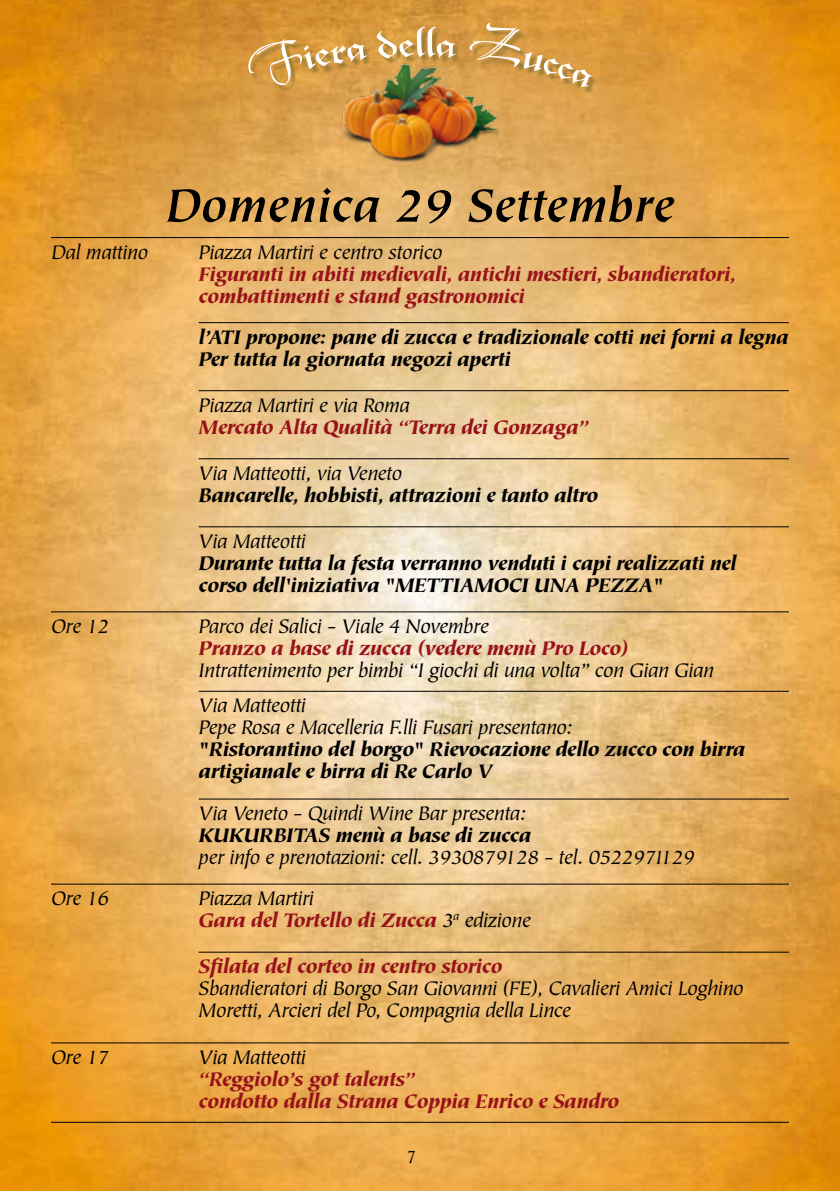
<style>
.page{position:relative;width:840px;height:1191px;background:#fff}
.page>*{position:absolute;margin:0;border:0;box-sizing:border-box;transform-origin:0 0}
.t1{font:italic 700 52px "Tiepolo Std";color:#000}
.t2{font:italic 22px/22px "Tiepolo Std";letter-spacing:-.025em;color:#000}
.t3{font:italic 900 22px/22px "Tiepolo Std";letter-spacing:-.025em;color:#000}
.t4{font:italic 900 22px/22px "Tiepolo Std";letter-spacing:-.025em;color:#98121a}
.t5{font:20px "Tiepolo Std";color:#000;scale:.9 1}
.s1{font-weight:900;color:#98121a}
</style>
<div class="page">
<img style="left:0;top:0;width:839px;height:1191px">
<img style="left:334px;top:94px;width:171px;height:69px">
<svg style="left:249px;top:24px;width:349px;height:70px;fill:#db9e4a"></svg>
<svg style="left:248px;top:23px;width:343px;height:64px"></svg>
<hr style="left:51px;top:237px;width:147px;height:1px;background:#000">
<hr style="left:198px;top:237px;width:590px;height:1px;background:#000">
<hr style="left:198px;top:322px;width:590px;height:1px;background:#000">
<hr style="left:198px;top:390px;width:590px;height:1px;background:#000">
<hr style="left:198px;top:458px;width:590px;height:1px;background:#000">
<hr style="left:51px;top:611px;width:147px;height:1px;background:#000">
<hr style="left:198px;top:611px;width:590px;height:1px;background:#000">
<hr style="left:198px;top:691px;width:590px;height:1px;background:#000">
<hr style="left:198px;top:526px;width:590px;height:1px;background:#000">
<hr style="left:198px;top:798px;width:590px;height:1px;background:#000">
<hr style="left:51px;top:883px;width:147px;height:1px;background:#000">
<hr style="left:198px;top:883px;width:590px;height:1px;background:#000">
<hr style="left:198px;top:951px;width:590px;height:1px;background:#000">
<hr style="left:198px;top:1042px;width:590px;height:1px;background:#000">
<hr style="left:51px;top:1121px;width:147px;height:1px;background:#000">
<hr style="left:198px;top:1121px;width:590px;height:1px;background:#000">
<hr style="left:51px;top:1042px;width:147px;height:1px;background:#000">
<h1 class="t1" style="left:165px;top:177px;width:510px">Domenica 29 Settembre</h1>
<p class="t2" style="left:51px;top:242px;width:99px">Dal mattino</p>
<p class="t2" style="left:198px;top:242px;width:245px">Piazza Martiri e centro storico</p>
<p class="t4" style="left:198px;top:263px;width:538px">Figuranti in abiti medievali, antichi mestieri, sbandieratori, combattimenti e stand gastronomici</p>
<p class="t3" style="left:198px;top:326px;width:591px">l’ATI propone: pane di zucca e tradizionale cotti nei forni a legna<br>Per tutta la giornata negozi aperti</p>
<p class="t2" style="left:198px;top:395px;width:213px">Piazza Martiri e via Roma</p>
<p class="t4" style="left:198px;top:416px;width:391px">Mercato Alta Qualità “Terra dei Gonzaga”</p>
<p class="t2" style="left:198px;top:463px;width:205px">Via Matteotti, via Veneto</p>
<p class="t3" style="left:198px;top:484px;width:401px">Bancarelle, hobbisti, attrazioni e tanto altro</p>
<p class="t2" style="left:198px;top:531px;width:109px">Via Matteotti</p>
<p class="t3" style="left:198px;top:552px;width:539px">Durante tutta la festa verranno venduti i capi realizzati nel corso dell'iniziativa "METTIAMOCI UNA PEZZA"</p>
<p class="t2" style="left:51px;top:616px;width:60px">Ore 12</p>
<p class="t2" style="left:198px;top:616px;width:292px">Parco dei Salici - Viale 4 Novembre</p>
<p class="t4" style="left:198px;top:637px;width:431px">Pranzo a base di zucca (vedere menù Pro Loco)</p>
<p class="t2" style="left:198px;top:653px;width:517px;line-height:35.4px">Intrattenimento per bimbi “I giochi di una volta” con Gian Gian<br>Via Matteotti</p>
<p class="t2" style="left:198px;top:717px;width:375px">Pepe Rosa e Macelleria F.lli Fusari presentano:</p>
<p class="t3" style="left:198px;top:739px;width:548px">"Ristorantino del borgo" Rievocazione dello zucco con birra artigianale e birra di Re Carlo V</p>
<p class="t2" style="left:198px;top:803px;width:329px">Via Veneto - Quindi Wine Bar presenta:</p>
<p class="t3" style="left:198px;top:825px;width:334px">KUKURBITAS menù a base di zucca</p>
<p class="t2" style="left:198px;top:847px;width:497px">per info e prenotazioni: cell. 3930879128 - tel. 0522971129</p>
<p class="t2" style="left:51px;top:888px;width:60px">Ore 16</p>
<p class="t2" style="left:198px;top:888px;width:333px">Piazza Martiri<br><span class="s1">Gara del Tortello di Zucca</span> 3<sup>a</sup> edizione</p>
<p class="t4" style="left:198px;top:956px;width:305px">Sfilata del corteo in centro storico</p>
<p class="t2" style="left:198px;top:978px;width:546px">Sbandieratori di Borgo San Giovanni (FE), Cavalieri Amici Loghino<br>Moretti, Arcieri del Po, Compagnia della Lince</p>
<p class="t2" style="left:51px;top:1047px;width:60px">Ore 17</p>
<p class="t2" style="left:198px;top:1047px;width:109px">Via Matteotti</p>
<p class="t4" style="left:198px;top:1068px;width:422px">“Reggiolo’s got talents”<br>condotto dalla Strana Coppia Enrico e Sandro</p>
<p class="t5" style="left:406px;top:1145px;width:12px">7</p>
</div>
